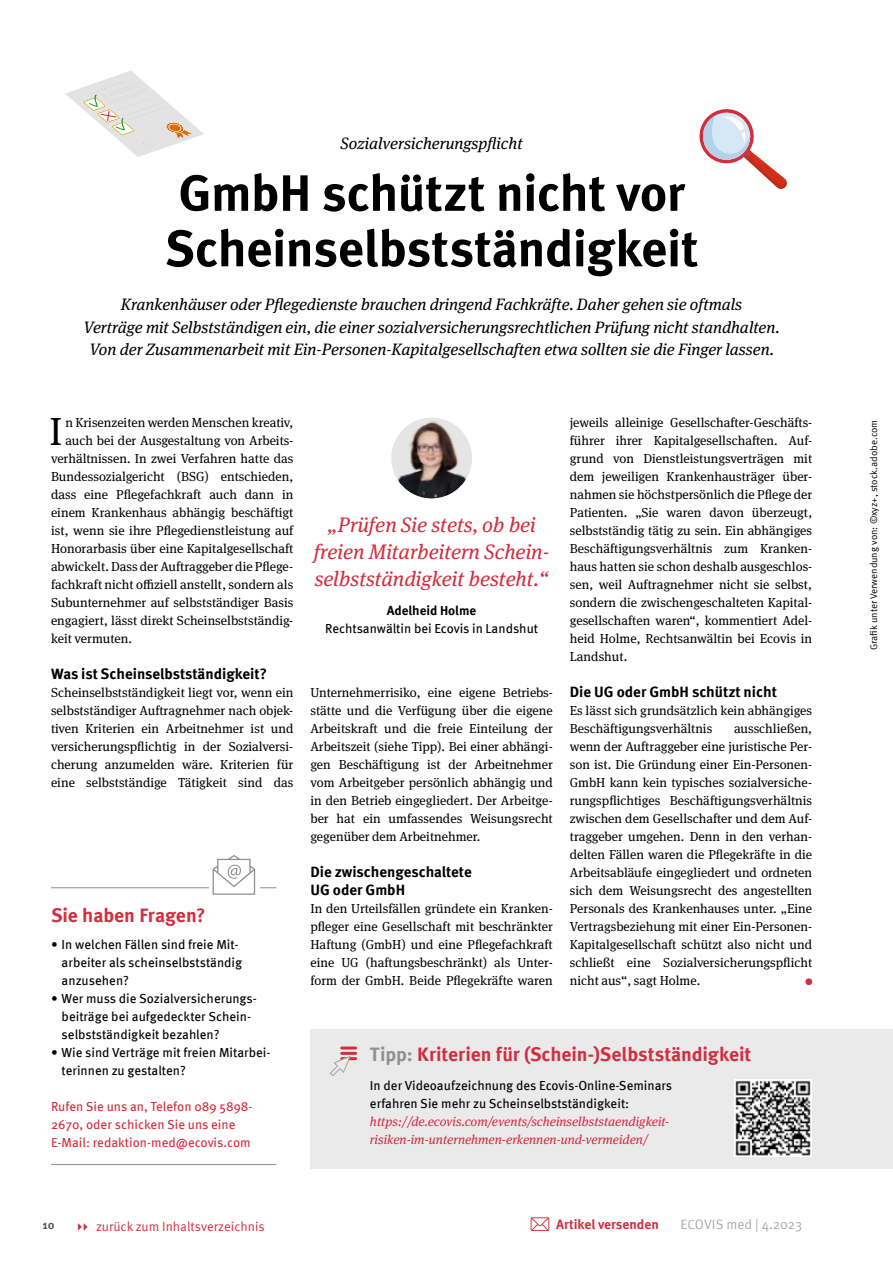
<style>
.page{position:relative;width:893px;height:1263px;background:#fff}
.page>*{position:absolute;margin:0;border:0;box-sizing:border-box;transform-origin:0 0}
.Headline_Medium_34_3{font:700 51px/55.5px "Meta Pro";letter-spacing:-.015em;color:#000}
.Fließtext__Initale{font:39.15px "Meta Serif OT";color:#000}
.Zitat__Bild_zentrier{font:italic 21px/27px "Meta Serif OT";color:#d32e3f;text-align:center}
.x_Marginal_Head_13_P{font:700 19.5px "Meta Pro";color:#d32e3f}
.Frage_-_Head{font:700 19.5px "Meta Pro";letter-spacing:-.005em;color:#d32e3f}
.Vorspann{font:italic 16.5px/22.5px "Meta Serif OT";color:#000;text-align:center}
.Dachzeile{font:italic 16.5px "Meta Serif OT";color:#000}
.Zwischenheadline{font:700 15px "Meta Pro";color:#000}
.t1{font:700 13.5px "Meta Pro";color:#d32e3f}
.t2{font:13.5px "Meta Pro";letter-spacing:-.005em;color:#a8a8a8}
.Fliesstext_-_body{font:13.05px/18px "Meta Serif OT";color:#000;text-align:justify}
.Fließtext__Initale-2{font:13.05px "Meta Serif OT";color:#000}
.Marginal_Text__Linie{font:13.05px/18px "Meta Pro";color:#000}
.Marginal_Text__Linie-2{font:italic 13.05px/18px "Meta Serif OT";color:#d32e3f}
.Frage_-_E-Mail-Aufru{font:13.05px/18px "Meta Pro";color:#d32e3f}
.Zitatgeber__Zentrier{font:13.05px/18px "Meta Pro";letter-spacing:-.005em;color:#000;text-align:center}
.t3{font:13.05px "Meta Pro";color:#d32e3f}
.t4{font:700 12px "Meta Pro";color:#575756}
.t5{font:9.75px "Meta Pro";color:#000}
.s1{font-weight:700}
.s2{color:#909090}
</style>
<div class="page">
<div style="left:310px;top:1029px;width:583px;height:139px;background:#eaeaea"></div>
<img style="left:391px;top:418px;width:81px;height:80px;border-radius:40px">
<svg style="left:699px;top:109px;width:88px;height:80px"></svg>
<svg style="left:65px;top:71px;width:139px;height:86px"></svg>
<div style="left:805px;top:978px;width:7px;height:7px;background:#d32e3f;border-radius:50%"></div>
<hr style="left:51px;top:887px;width:225px;height:1px;background:#909090">
<hr style="left:51px;top:1164px;width:225px;height:1px;background:#909090">
<svg style="left:209px;top:868px;width:50px;height:27px"></svg>
<svg style="left:213px;top:855px;width:42px;height:40px"></svg>
<hr style="left:342px;top:1046px;width:14px;height:3px;background:#d32e3f">
<hr style="left:342px;top:1052px;width:14px;height:3px;background:#d32e3f">
<hr style="left:342px;top:1057px;width:14px;height:3px;background:#d32e3f">
<svg style="left:330px;top:1056px;width:22px;height:21px"></svg>
<img style="left:735px;top:1079px;width:76px;height:77px">
<svg style="left:531px;top:1217px;width:18px;height:14px"></svg>
<p class="Dachzeile" style="left:341px;top:134px;width:184px">Sozialversicherungspflicht</p>
<p class="Headline_Medium_34_3" style="left:165px;top:162px;width:535px">GmbH schützt nicht vor<br>Scheinselbstständigkeit</p>
<p class="Vorspann" style="left:84px;top:293px;width:697px">Krankenhäuser oder Pflegedienste brauchen dringend Fachkräfte. Daher gehen sie oftmals<br>Verträge mit Selbstständigen ein, die einer sozialversicherungsrechtlichen Prüfung nicht standhalten.<br>Von der Zusammenarbeit mit Ein-Personen-Kapitalgesellschaften etwa sollten sie die Finger lassen.</p>
<p class="Fließtext__Initale" style="left:50px;top:409px;width:14px">I</p>
<p class="Fließtext__Initale-2" style="left:65px;top:415px;width:229px">n Krisenzeiten werden Menschen kreativ,</p>
<p class="Fließtext__Initale-2" style="left:65px;top:433px;width:229px">auch bei der Ausgestaltung von Arbeits-</p>
<p class="Fließtext__Initale-2" style="left:51px;top:451px;width:244px">verhältnissen. In zwei Verfahren hatte das</p>
<p class="Fließtext__Initale-2" style="left:51px;top:469px;width:244px">Bundessozialgericht (BSG) entschieden,</p>
<p class="Fließtext__Initale-2" style="left:51px;top:487px;width:244px">dass eine Pflegefachkraft auch dann in</p>
<p class="Fließtext__Initale-2" style="left:51px;top:505px;width:244px">einem Krankenhaus abhängig beschäftigt</p>
<p class="Fließtext__Initale-2" style="left:51px;top:523px;width:244px">ist, wenn sie ihre Pflegedienstleistung auf</p>
<p class="Fließtext__Initale-2" style="left:51px;top:541px;width:244px">Honorarbasis über eine Kapitalgesellschaft</p>
<p class="Fließtext__Initale-2" style="left:51px;top:559px;width:244px">abwickelt. Dass der Auftraggeber die Pflege-</p>
<p class="Fließtext__Initale-2" style="left:51px;top:577px;width:244px">fachkraft nicht offiziell anstellt, sondern als</p>
<p class="Fließtext__Initale-2" style="left:51px;top:595px;width:244px">Subunternehmer auf selbstständiger Basis</p>
<p class="Fließtext__Initale-2" style="left:51px;top:613px;width:244px">engagiert, lässt direkt Scheinselbstständig-</p>
<p class="Fließtext__Initale-2" style="left:51px;top:631px;width:82px">keit vermuten.</p>
<p class="Zwischenheadline" style="left:51px;top:662px;width:218px">Was ist Scheinselbstständigkeit?</p>
<p class="Fliesstext_-_body" style="left:51px;top:684px;width:244px">Scheinselbstständigkeit liegt vor, wenn ein selbstständiger Auftragnehmer nach objek&shy;tiven Kriterien ein Arbeitnehmer ist und versicherungspflichtig in der Sozialversi&shy;cherung anzumelden wäre. Kriterien für eine selbstständige Tätigkeit sind das</p>
<p class="Frage_-_Head" style="left:51px;top:900px;width:156px">Sie haben Fragen?</p>
<p class="Marginal_Text__Linie" style="left:62px;top:935px;width:182px;text-indent:-11px">• In welchen Fällen sind freie Mit&shy;arbeiter als scheinselbstständig anzusehen?</p>
<p class="Marginal_Text__Linie" style="left:62px;top:989px;width:195px;text-indent:-11px">• Wer muss die Sozialversicherungs&shy;beiträge bei aufgedeckter Schein&shy;selbstständigkeit bezahlen?</p>
<p class="Marginal_Text__Linie" style="left:62px;top:1043px;width:210px;text-indent:-11px">• Wie sind Verträge mit freien Mitarbei&shy;terinnen zu gestalten?</p>
<p class="Frage_-_E-Mail-Aufru" style="left:51px;top:1097px;width:203px">Rufen Sie uns an, Telefon 089 5898-<br>2670, oder schicken Sie uns eine<br>E-Mail: redaktion-med@ecovis.com</p>
<p class="Zitat__Bild_zentrier" style="left:314px;top:511px;width:237px">„Prüfen Sie stets, ob bei freien Mitarbeitern Schein&shy;selbstständigkeit besteht.“</p>
<p class="Zitatgeber__Zentrier" style="left:325px;top:601px;width:214px"><span class="s1">Adelheid Holme<br></span>Rechtsanwältin bei Ecovis in Landshut</p>
<p class="Fliesstext_-_body" style="left:310px;top:684px;width:244px">Unternehmerrisiko, eine eigene Betriebs&shy;stätte und die Verfügung über die eigene Arbeitskraft und die freie Einteilung der Arbeitszeit (siehe Tipp). Bei einer abhängi&shy;gen Beschäftigung ist der Arbeitnehmer vom Arbeitgeber persönlich abhängig und in den Betrieb eingegliedert. Der Arbeitge&shy;ber hat ein umfassendes Weisungsrecht gegenüber dem Arbeitnehmer.</p>
<p class="Zwischenheadline" style="left:310px;top:860px;width:163px">Die zwischengeschaltete</p>
<p class="Zwischenheadline" style="left:310px;top:878px;width:96px">UG oder GmbH</p>
<p class="Fliesstext_-_body" style="left:310px;top:900px;width:244px">In den Urteilsfällen gründete ein Kranken&shy;pfleger eine Gesellschaft mit beschränkter Haftung (GmbH) und eine Pflegefachkraft eine UG (haftungsbeschränkt) als Unter&shy;form der GmbH. Beide Pflegekräfte waren</p>
<p class="Fliesstext_-_body" style="left:570px;top:414px;width:244px">jeweils alleinige Gesellschafter-Geschäfts&shy;führer ihrer Kapitalgesellschaften. Auf&shy;grund von Dienstleistungsverträgen mit dem jeweiligen Krankenhausträger über&shy;nahmen sie höchstpersönlich die Pflege der Patienten. „Sie waren davon überzeugt, selbstständig tätig zu sein. Ein abhängiges Beschäftigungsverhältnis zum Kranken&shy;haus hatten sie schon deshalb ausgeschlos&shy;sen, weil Auftragnehmer nicht sie selbst, sondern die zwischengeschalteten Kapital&shy;gesellschaften waren“, kommentiert Adel&shy;heid Holme, Rechtsanwältin bei Ecovis in Landshut.</p>
<p class="Zwischenheadline" style="left:570px;top:680px;width:209px">Die UG oder GmbH schützt nicht</p>
<p class="Fliesstext_-_body" style="left:570px;top:702px;width:244px">Es lässt sich grundsätzlich kein abhängiges<br>Beschäftigungsverhältnis</p>
<p class="Fliesstext_-_body" style="left:570px;top:720px;width:244px;text-indent:164px">ausschließen, wenn der Auftraggeber eine juristische Per&shy;son ist. Die Gründung einer Ein-Personen-GmbH kann kein typisches sozialversiche&shy;rungspflichtiges Beschäftigungsverhältnis zwischen dem Gesellschafter und dem Auf&shy;traggeber umgehen. Denn in den verhan&shy;delten Fällen waren die Pflegekräfte in die Arbeitsabläufe eingegliedert und ordneten sich dem Weisungsrecht des angestellten Personals des Krankenhauses unter. „Eine Vertragsbeziehung mit einer Ein-Personen-Kapitalgesellschaft schützt also nicht und schließt eine Sozialversicherungspflicht nicht aus“, sagt Holme.</p>
<p class="x_Marginal_Head_13_P" style="left:370px;top:1038px;width:383px"><span class="s2">Tipp:</span> Kriterien für (Schein-)Selbstständigkeit</p>
<p class="Marginal_Text__Linie" style="left:370px;top:1075px;width:304px">In der Videoaufzeichnung des Ecovis-Online-Seminars erfahren Sie mehr zu Scheinselbstständigkeit:</p>
<p class="Marginal_Text__Linie-2" style="left:370px;top:1112px;width:301px">https://de.ecovis.com/events/scheinselbststaendigkeit&shy;risiken-im-unternehmen-erkennen-und-vermeiden/</p>
<p class="t4" style="left:43px;top:1215px;width:13px">10</p>
<p class="t3" style="left:96px;top:1217px;width:170px">zurück zum Inhaltsverzeichnis</p>
<p class="t1" style="left:556px;top:1213px;width:104px">Artikel versenden</p>
<p class="t2" style="left:681px;top:1214px;width:123px">ECOVIS med | 4.2023</p>
<p class="t5" style="left:866px;top:650px;width:232px;rotate:-90deg">Grafik unter Verwendung von: ©xyz+, stock.adobe.com</p>
</div>
